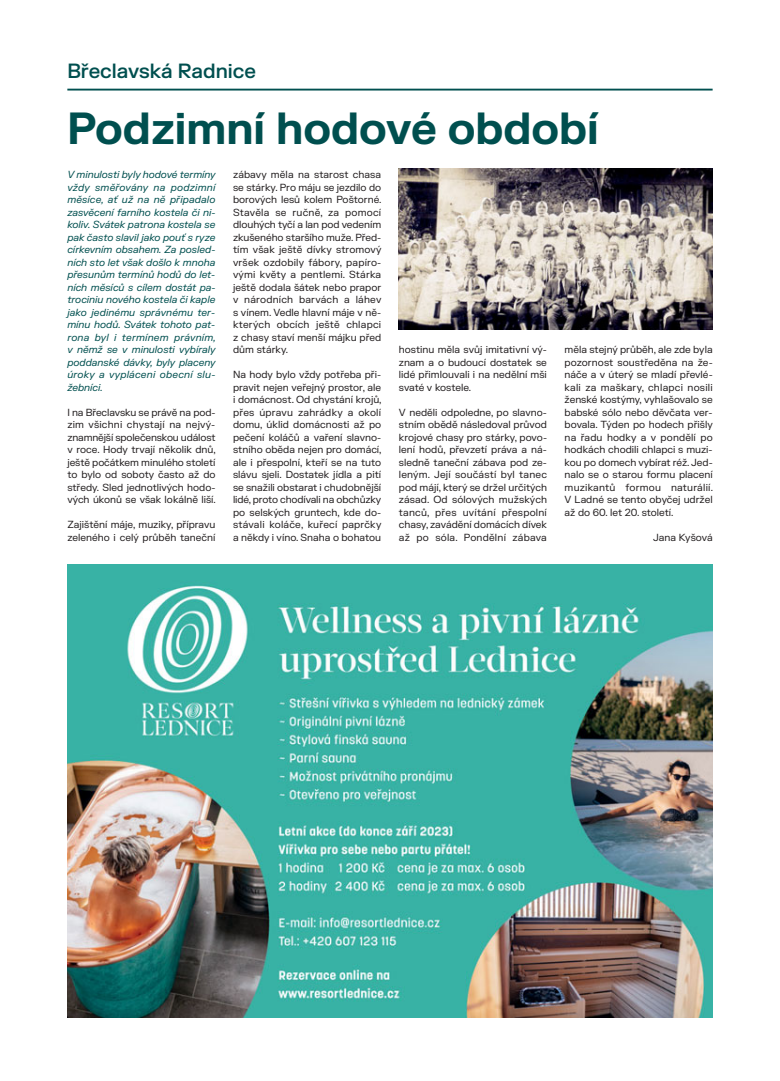
<style>
.page{position:relative;width:780px;height:1081px;background:#fff}
.page>*{position:absolute;margin:0;border:0;box-sizing:border-box;transform-origin:0 0}
.t1{font:700 43.75px "FK Grotesk";color:#004f4f}
.t2{font:500 20px "FK Grotesk";color:#004f4f}
.t3{font:10px/12.5px "FK Grotesk";color:#231f20;text-align:justify}
.t4{font:italic 10px/12.5px "FK Grotesk";color:#004f4f;text-align:justify}
</style>
<div class="page">
<hr style="left:67px;top:89px;width:645px;height:2px;background:#004f4f">
<img style="left:67px;top:564px;width:645px;height:453px">
<img style="left:399px;top:168px;width:313px;height:162px">
<h2 class="t2" style="left:67px;top:59px;width:190px">Břeclavská Radnice</h2>
<h1 class="t1" style="left:67px;top:112px;width:533px">Podzimní hodové období</h1>
<p class="t4" style="left:67px;top:169px;width:150px">V minulosti byly hodové termíny vždy směřovány na podzimní měsíce, ať už na ně připadalo zasvěcení farního kostela či ni&shy;koliv. Svátek patrona kostela se pak často slavil jako pouť s ryze církevním obsahem. Za posled&shy;ních sto let však došlo k mnoha přesunům termínů hodů do let&shy;ních měsíců s cílem dostát pa&shy;trociniu nového kostela či kaple jako jedinému správnému ter&shy;mínu hodů. Svátek tohoto pat&shy;rona byl i termínem právním, v němž se v minulosti vybíraly poddanské dávky, byly placeny úroky a vypláceni obecní slu&shy;žebníci.</p>
<p class="t3" style="left:67px;top:407px;width:150px">I na Břeclavsku se právě na pod&shy;zim všichni chystají na nejvý&shy;znamnější společenskou událost v roce. Hody trvají několik dnů, ještě počátkem minulého století to bylo od soboty často až do středy. Sled jednotlivých hodo&shy;vých úkonů se však lokálně liší.</p>
<p class="t3" style="left:67px;top:519px;width:150px">Zajištění máje, muziky, přípravu zeleného i celý průběh taneční</p>
<p class="t3" style="left:233px;top:169px;width:150px">zábavy měla na starost chasa se stárky. Pro máju se jezdilo do borových lesů kolem Poštorné.<br>Stavěla se ručně, za pomocí dlouhých tyčí a lan pod vedením zkušeného staršího muže. Před&shy;tím však ještě dívky stromový vršek ozdobily fábory, papíro&shy;vými květy a pentlemi. Stárka ještě dodala šátek nebo prapor v národních barvách a láhev s vínem. Vedle hlavní máje v ně&shy;kterých obcích ještě chlapci z chasy staví menší májku před dům stárky.</p>
<p class="t3" style="left:233px;top:369px;width:150px">Na hody bylo vždy potřeba při&shy;pravit nejen veřejný prostor, ale i domácnost. Od chystání krojů, přes úpravu zahrádky a okolí domu, úklid domácnosti až po pečení koláčů a vaření slavno&shy;stního oběda nejen pro domácí, ale i přespolní, kteří se na tuto slávu sjeli. Dostatek jídla a pití se snažili obstarat i chudobnější lidé, proto chodívali na obchůzky po selských gruntech, kde do&shy;stávali koláče, kuřecí paprčky a někdy i víno. Snaha o bohatou</p>
<p class="t3" style="left:399px;top:344px;width:150px">hostinu měla svůj imitativní vý&shy;znam a o budoucí dostatek se lidé přimlouvali i na nedělní mši svaté v kostele.</p>
<p class="t3" style="left:399px;top:407px;width:150px">V neděli odpoledne, po slavno&shy;stním obědě následoval průvod krojové chasy pro stárky, povo&shy;lení hodů, převzetí práva a ná&shy;sledně taneční zábava pod ze&shy;leným. Její součástí byl tanec pod májí, který se držel určitých zásad. Od sólových mužských tanců, přes uvítání přespolní chasy, zavádění domácích dívek až po sóla. Pondělní zábava</p>
<p class="t3" style="left:564px;top:344px;width:150px">měla stejný průběh, ale zde byla pozornost soustředěna na že&shy;náče a v úterý se mladí převlé&shy;kali za maškary, chlapci nosili ženské kostýmy, vyhlašovalo se babské sólo nebo děvčata ver&shy;bovala. Týden po hodech přišly na řadu hodky a v pondělí po hodkách chodili chlapci s muzi&shy;kou po domech vybírat réž. Jed&shy;nalo se o starou formu placení muzikantů formou naturálií.<br>V Ladné se tento obyčej udržel až do 60. let 20. století.</p>
<p class="t3" style="left:653px;top:532px;width:61px">Jana Kyšová</p>
</div>
